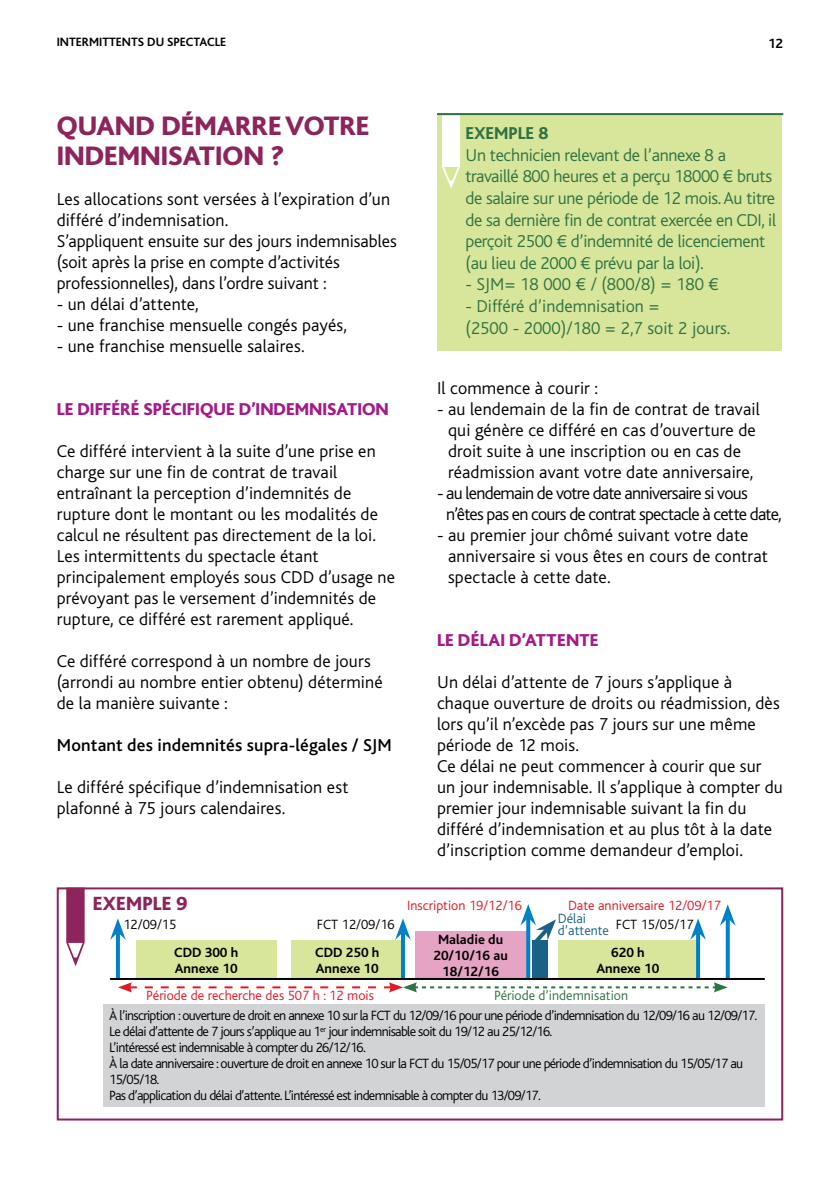
<style>
.page{position:relative;width:840px;height:1191px;background:#fff}
.page>*{position:absolute;margin:0;border:0;box-sizing:border-box;transform-origin:0 0}
.t1{font:800 28px/30px "Bliss";color:#8d245c}
.t2{font:800 20px "Bliss";letter-spacing:.015em;color:#8d245c}
.t3{font:300 18px/21px "Bliss";letter-spacing:.005em;color:#000}
.t4{font:300 18px/21.6px "Bliss";letter-spacing:-.02em;color:#2f7244}
.t5{font:300 18px/21px "Bliss";letter-spacing:-.045em;color:#000}
.t6{font:300 18px/21.6px "Bliss";color:#2f7244}
.t7{font:800 18px "Bliss";color:#a31c87}
.t8{font:500 18px "Bliss";letter-spacing:.01em;color:#000}
.t9{font:800 18px "Bliss";color:#2f7244}
.t10{font:300 14px/16px "Bliss";letter-spacing:-.05em;color:#000}
.t11{font:300 14px "Bliss";color:#e11a27}
.t12{font:700 14px/16px "Bliss";color:#000;text-align:center}
.t13{font:300 14px "Bliss";color:#2f7244}
.t14{font:300 14px/12px "Bliss";color:#1b6187}
.t15{font:700 12.6px "Bliss";color:#000}
</style>
<div class="page">
<div style="left:437px;top:114px;width:344px;height:237px;background:#d7e69b"></div>
<hr style="left:437px;top:113px;width:345px;height:2px;background:#2f7244">
<svg style="left:441px;top:115px;width:18px;height:74px"></svg>
<div style="left:415px;top:931px;width:111px;height:47px;background:#e6a4c4"></div>
<div style="left:103px;top:1004px;width:661px;height:102px;background:#d1d3d4"></div>
<div style="left:136px;top:940px;width:140px;height:40px;background:#d7e69b"></div>
<div style="left:291px;top:940px;width:112px;height:40px;background:#d7e69b"></div>
<div style="left:557px;top:940px;width:140px;height:40px;background:#d7e69b"></div>
<div style="left:531px;top:940px;width:16px;height:40px;background:#1b6187"></div>
<svg style="left:116px;top:940px;width:4px;height:38px"></svg>
<svg style="left:110px;top:918px;width:16px;height:22px"></svg>
<hr style="left:401px;top:932px;width:4px;height:48px;background:#0080c6">
<svg style="left:395px;top:918px;width:15px;height:22px"></svg>
<svg style="left:526px;top:947px;width:4px;height:31px"></svg>
<svg style="left:696px;top:940px;width:3px;height:38px"></svg>
<svg style="left:690px;top:918px;width:15px;height:22px"></svg>
<svg style="left:725px;top:926px;width:4px;height:52px"></svg>
<svg style="left:720px;top:904px;width:15px;height:22px"></svg>
<hr style="left:110px;top:978px;width:654px;height:2px;background:#000">
<svg style="left:118px;top:982px;width:609px;height:10px"></svg>
<svg style="left:520px;top:904px;width:35px;height:43px"></svg>
<div style="left:57px;top:887px;width:725px;height:233px;border:2px solid #8d245c"></div>
<svg style="left:66px;top:887px;width:19px;height:79px"></svg>
<p class="t15" style="left:57px;top:36px;width:171px">INTERMITTENTS DU SPECTACLE</p>
<p class="t12" style="left:767px;top:35px;width:17px">12</p>
<h1 class="t1" style="left:57px;top:111px;width:314px">QUAND DÉMARRE VOTRE<br>INDEMNISATION ?</h1>
<p class="t3" style="left:57px;top:189px;width:341px">Les allocations sont versées à l’expiration d’un différé d’indemnisation.<br>S’appliquent ensuite sur des jours indemnisables (soit après la prise en compte d’activités professionnelles), dans l’ordre suivant :</p>
<p class="t3" style="left:57px;top:294px;width:143px">- un délai d’attente,</p>
<p class="t3" style="left:57px;top:315px;width:292px">- une franchise mensuelle congés payés,</p>
<p class="t3" style="left:57px;top:336px;width:249px">- une franchise mensuelle salaires.</p>
<p class="t7" style="left:57px;top:400px;width:333px">LE DIFFÉRÉ SPÉCIFIQUE D’INDEMNISATION</p>
<p class="t3" style="left:57px;top:441px;width:339px">Ce différé intervient à la suite d’une prise en charge sur une fin de contrat de travail entraînant la perception d’indemnités de rupture dont le montant ou les modalités de calcul ne résultent pas directement de la loi.<br>Les intermittents du spectacle étant principalement employés sous CDD d’usage ne prévoyant pas le versement d’indemnités de rupture, ce différé est rarement appliqué.</p>
<p class="t3" style="left:57px;top:651px;width:327px">Ce différé correspond à un nombre de jours (arrondi au nombre entier obtenu) déterminé de la manière suivante :</p>
<p class="t8" style="left:57px;top:735px;width:336px">Montant des indemnités supra-légales / SJM</p>
<p class="t3" style="left:57px;top:777px;width:293px">Le différé spécifique d’indemnisation est plafonné à 75 jours calendaires.</p>
<p class="t9" style="left:465px;top:124px;width:84px">EXEMPLE 8</p>
<p class="t4" style="left:465px;top:144px;width:312px">Un technicien relevant de l’annexe 8 a travaillé 800 heures et a perçu 18000 € bruts de salaire sur une période de 12 mois. Au titre de sa dernière fin de contrat exercée en CDI, il perçoit 2500 € d’indemnité de licenciement (au lieu de 2000 € prévu par la loi).</p>
<p class="t6" style="left:465px;top:274px;width:255px">- SJM= 18 000 € / (800/8) = 180 €</p>
<p class="t6" style="left:465px;top:296px;width:266px">- Différé d’indemnisation =<br>(2500 - 2000)/180 = 2,7 soit 2 jours.</p>
<p class="t3" style="left:437px;top:377px;width:162px">Il commence à courir :</p>
<p class="t3" style="left:437px;top:398px;width:324px;text-align:center">- au lendemain de la fin de contrat de travail qui génère ce différé en cas d’ouverture de droit suite à une inscription ou en cas de réadmission avant votre date anniversaire,</p>
<p class="t5" style="left:446px;top:482px;width:337px;text-indent:-9px">- au lendemain de votre date anniversaire si vous n’êtes pas en cours de contrat spectacle à cette date,</p>
<p class="t3" style="left:448px;top:524px;width:321px;text-indent:-11px">- au premier jour chômé suivant votre date anniversaire si vous êtes en cours de contrat spectacle à cette date.</p>
<p class="t7" style="left:437px;top:630px;width:163px">LE DÉLAI D’ATTENTE</p>
<p class="t3" style="left:437px;top:671px;width:347px">Un délai d’attente de 7 jours s’applique à chaque ouverture de droits ou réadmission, dès lors qu’il n’excède pas 7 jours sur une même période de 12 mois.<br>Ce délai ne peut commencer à courir que sur un jour indemnisable. Il s’applique à compter du premier jour indemnisable suivant la fin du différé d’indemnisation et au plus tôt à la date d’inscription comme demandeur d’emploi.</p>
<p class="t2" style="left:93px;top:893px;width:96px">EXEMPLE 9</p>
<p class="t11" style="left:407px;top:897px;width:116px">Inscription 19/12/16</p>
<p class="t11" style="left:567px;top:897px;width:154px">Date anniversaire 12/09/17</p>
<p class="t14" style="left:557px;top:913px;width:53px">Délai d’attente</p>
<p class="t10" style="left:123px;top:916px;width:54px">12/09/15</p>
<p class="t10" style="left:317px;top:916px;width:79px">FCT 12/09/16</p>
<p class="t10" style="left:615px;top:916px;width:79px">FCT 15/05/17</p>
<p class="t12" style="left:433px;top:931px;width:76px">Maladie du<br>20/10/16 au<br>18/12/16</p>
<p class="t12" style="left:174px;top:945px;width:66px;text-align:left">CDD 300 h<br>Annexe 10</p>
<p class="t12" style="left:315px;top:945px;width:66px;text-align:left">CDD 250 h<br>Annexe 10</p>
<p class="t12" style="left:596px;top:945px;width:64px">620 h<br>Annexe 10</p>
<p class="t11" style="left:146px;top:987px;width:229px">Période de recherche des 507 h : 12 mois</p>
<p class="t13" style="left:494px;top:987px;width:135px">Période d’indemnisation</p>
<p class="t10" style="left:109px;top:1008px;width:649px">À l’inscription : ouverture de droit en annexe 10 sur la FCT du 12/09/16 pour une période d’indemnisation du 12/09/16 au 12/09/17.<br>Le délai d’attente de 7 jours s’applique au 1<sup>er</sup> jour indemnisable soit du 19/12 au 25/12/16.<br>L’intéressé est indemnisable à compter du 26/12/16.<br>À la date anniversaire : ouverture de droit en annexe 10 sur la FCT du 15/05/17 pour une période d’indemnisation du 15/05/17 au 15/05/18.<br>Pas d’application du délai d’attente. L’intéressé est indemnisable à compter du 13/09/17.</p>
</div>
